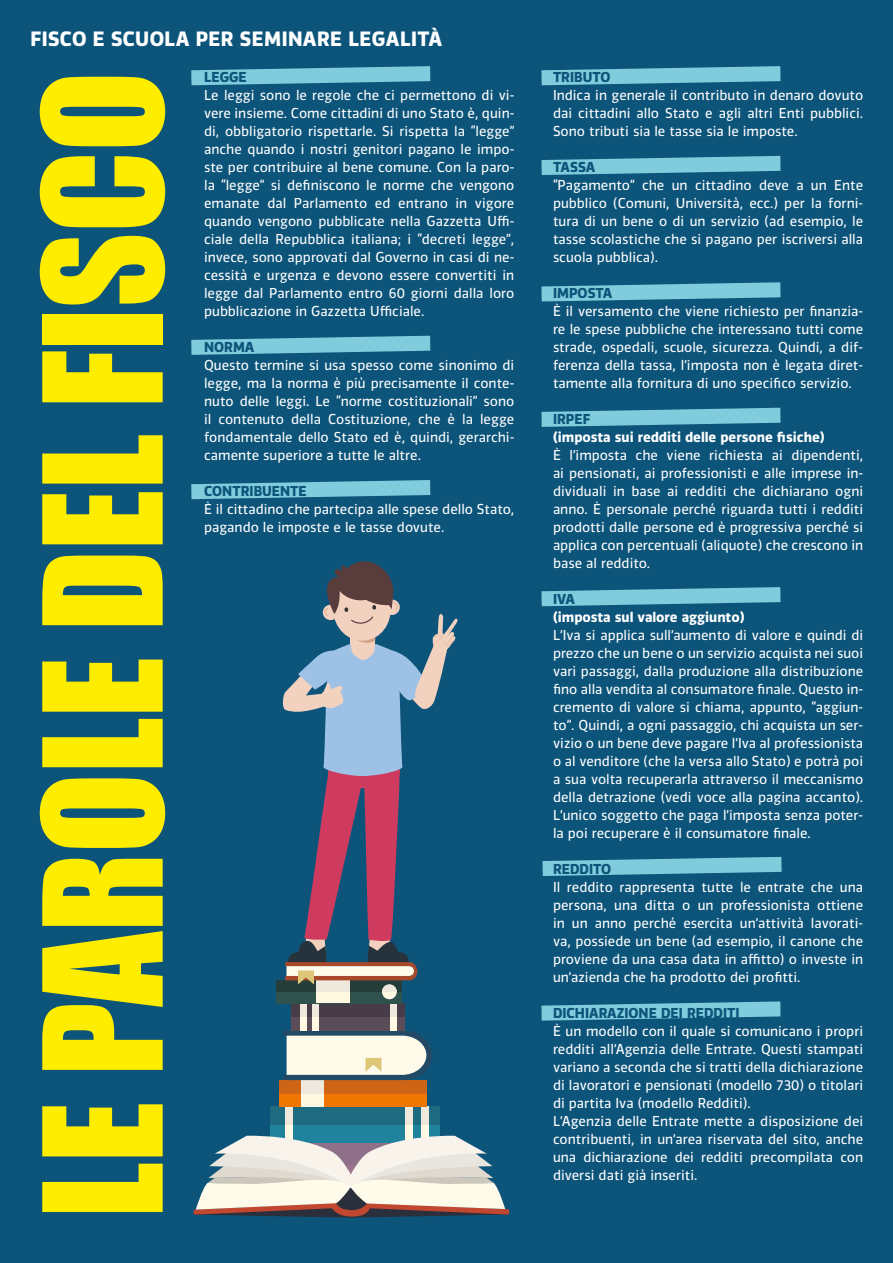
<style>
.page{position:relative;width:893px;height:1263px;background:#0d547a}
.page>*{position:absolute;margin:0;border:0;box-sizing:border-box;transform-origin:0 0}
.t1{font:152.25px "Impact";color:#ffed00;scale:.96 1}
.t2{font:700 19.5px "Vinkel";letter-spacing:.02em;color:#fff}
.t3{font:13.5px/18px "Vinkel";color:#fff;text-align:justify}
.t4{font:700 13.5px "Vinkel";color:#0d547a}
.t5{font:700 13.5px "Vinkel";color:#fff}
</style>
<div class="page">
<svg style="left:191px;top:66px;width:239px;height:19px"></svg>
<svg style="left:191px;top:336px;width:239px;height:19px"></svg>
<svg style="left:541px;top:66px;width:239px;height:19px"></svg>
<svg style="left:541px;top:156px;width:239px;height:19px"></svg>
<svg style="left:541px;top:282px;width:239px;height:19px"></svg>
<svg style="left:541px;top:408px;width:239px;height:19px"></svg>
<svg style="left:541px;top:587px;width:239px;height:19px"></svg>
<svg style="left:542px;top:857px;width:240px;height:19px"></svg>
<svg style="left:541px;top:1001px;width:239px;height:20px"></svg>
<svg style="left:191px;top:480px;width:239px;height:19px"></svg>
<div style="left:271px;top:1107px;width:169px;height:36px;background:#21829e"></div>
<div style="left:271px;top:1107px;width:169px;height:18px;background:#1e6b80"></div>
<div style="left:421px;top:1107px;width:8px;height:36px;background:#fff9e1"></div>
<div style="left:421px;top:1107px;width:8px;height:18px;background:#eee9dc"></div>
<div style="left:405px;top:1107px;width:8px;height:36px;background:#fff9e1"></div>
<div style="left:405px;top:1107px;width:8px;height:18px;background:#eee9dc"></div>
<div style="left:285px;top:1107px;width:8px;height:36px;background:#fff9e1"></div>
<div style="left:285px;top:1107px;width:8px;height:18px;background:#eee9dc"></div>
<svg style="left:193px;top:1135px;width:316px;height:82px"></svg>
<div style="left:280px;top:1080px;width:147px;height:27px;background:#ee7601"></div>
<div style="left:280px;top:1080px;width:147px;height:13px;background:#ce6516"></div>
<div style="left:301px;top:1080px;width:23px;height:27px;background:#fff9e1"></div>
<div style="left:301px;top:1080px;width:23px;height:13px;background:#eee9dc"></div>
<svg style="left:283px;top:1030px;width:149px;height:50px;background:#bdc7c2"></svg>
<div style="left:292px;top:1003px;width:113px;height:27px;background:#5a4c59"></div>
<div style="left:292px;top:1003px;width:113px;height:14px;background:#493c49"></div>
<div style="left:301px;top:1003px;width:6px;height:27px;background:#fff9e1"></div>
<div style="left:312px;top:1003px;width:7px;height:27px;background:#fff9e1"></div>
<div style="left:390px;top:1003px;width:6px;height:27px;background:#fff9e1"></div>
<div style="left:301px;top:1003px;width:6px;height:14px;background:#eee9dc"></div>
<div style="left:312px;top:1003px;width:7px;height:14px;background:#eee9dc"></div>
<div style="left:390px;top:1003px;width:6px;height:14px;background:#eee9dc"></div>
<div style="left:276px;top:980px;width:126px;height:23px;background:#253d39"></div>
<div style="left:276px;top:992px;width:126px;height:11px;background:#30524d"></div>
<div style="left:382px;top:984px;width:15px;height:15px;background:#fff9e1;border-radius:50%"></div>
<div style="left:316px;top:980px;width:34px;height:23px;background:#fff9e1"></div>
<svg style="left:282px;top:561px;width:176px;height:431px"></svg>
<h2 class="t2" style="left:30px;top:26px;width:413px">FISCO E SCUOLA PER SEMINARE LEGALITÀ</h2>
<h1 class="t1" style="left:-15px;top:1218px;width:1196px;rotate:-90deg">LE PAROLE DEL FISCO</h1>
<p class="t4" style="left:204px;top:68px;width:44px">LEGGE</p>
<p class="t3" style="left:204px;top:86px;width:312px">Le leggi sono le regole che ci permettono di vi&shy;vere insieme. Come cittadini di uno Stato è, quin&shy;di, obbligatorio rispettarle. Si rispetta la “legge” anche quando i nostri genitori pagano le impo&shy;ste per contribuire al bene comune. Con la paro&shy;la “legge” si definiscono le norme che vengono emanate dal Parlamento ed entrano in vigore quando vengono pubblicate nella Gazzetta Uffi&shy;ciale della Repubblica italiana; i “decreti legge”, invece, sono approvati dal Governo in casi di ne&shy;cessità e urgenza e devono essere convertiti in legge dal Parlamento entro 60 giorni dalla loro pubblicazione in Gazzetta Ufficiale.</p>
<p class="t4" style="left:204px;top:338px;width:52px">NORMA</p>
<p class="t3" style="left:204px;top:356px;width:312px">Questo termine si usa spesso come sinonimo di legge, ma la norma è più precisamente il conte&shy;nuto delle leggi. Le “norme costituzionali” sono il contenuto della Costituzione, che è la legge fondamentale dello Stato ed è, quindi, gerarchi&shy;camente superiore a tutte le altre.</p>
<p class="t4" style="left:204px;top:482px;width:104px">CONTRIBUENTE</p>
<p class="t3" style="left:204px;top:500px;width:312px">È il cittadino che partecipa alle spese dello Stato, pagando le imposte e le tasse dovute.</p>
<p class="t4" style="left:553px;top:68px;width:59px">TRIBUTO</p>
<p class="t3" style="left:553px;top:86px;width:312px">Indica in generale il contributo in denaro dovuto dai cittadini allo Stato e agli altri Enti pubblici.<br>Sono tributi sia le tasse sia le imposte.</p>
<p class="t4" style="left:553px;top:158px;width:44px">TASSA</p>
<p class="t3" style="left:553px;top:176px;width:312px">“Pagamento” che un cittadino deve a un Ente pubblico (Comuni, Università, ecc.) per la forni&shy;tura di un bene o di un servizio (ad esempio, le tasse scolastiche che si pagano per iscriversi alla scuola pubblica).</p>
<p class="t4" style="left:553px;top:284px;width:61px">IMPOSTA</p>
<p class="t3" style="left:553px;top:302px;width:312px">È il versamento che viene richiesto per finanzia&shy;re le spese pubbliche che interessano tutti come strade, ospedali, scuole, sicurezza. Quindi, a dif&shy;ferenza della tassa, l’imposta non è legata diret&shy;tamente alla fornitura di uno specifico servizio.</p>
<p class="t4" style="left:553px;top:410px;width:39px">IRPEF</p>
<p class="t5" style="left:553px;top:428px;width:273px">(imposta sui redditi delle persone fisiche)</p>
<p class="t3" style="left:553px;top:446px;width:312px">È l’imposta che viene richiesta ai dipendenti, ai pensionati, ai professionisti e alle imprese in&shy;dividuali in base ai redditi che dichiarano ogni anno. È personale perché riguarda tutti i redditi prodotti dalle persone ed è progressiva perché si applica con percentuali (aliquote) che crescono in base al reddito.</p>
<p class="t4" style="left:553px;top:590px;width:24px">IVA</p>
<p class="t5" style="left:553px;top:608px;width:193px">(imposta sul valore aggiunto)</p>
<p class="t3" style="left:553px;top:626px;width:312px">L’Iva si applica sull’aumento di valore e quindi di prezzo che un bene o un servizio acquista nei suoi vari passaggi, dalla produzione alla distribuzione fino alla vendita al consumatore finale. Questo in&shy;cremento di valore si chiama, appunto, “aggiun&shy;to”. Quindi, a ogni passaggio, chi acquista un ser&shy;vizio o un bene deve pagare l’Iva al professionista o al venditore (che la versa allo Stato) e potrà poi a sua volta recuperarla attraverso il meccanismo della detrazione (vedi voce alla pagina accanto).<br>L’unico soggetto che paga l’imposta senza poter&shy;la poi recuperare è il consumatore finale.</p>
<p class="t4" style="left:553px;top:859px;width:60px">REDDITO</p>
<p class="t3" style="left:553px;top:878px;width:312px">Il reddito rappresenta tutte le entrate che una persona, una ditta o un professionista ottiene in un anno perché esercita un’attività lavorati&shy;va, possiede un bene (ad esempio, il canone che proviene da una casa data in affitto) o investe in un’azienda che ha prodotto dei profitti.</p>
<p class="t4" style="left:553px;top:1003px;width:188px">DICHIARAZIONE DEI REDDITI</p>
<p class="t3" style="left:553px;top:1022px;width:312px;text-align:left">È un modello con il quale si comunicano i propri redditi all’Agenzia delle Entrate. Questi stampati variano a seconda che si tratti della dichiarazione di lavoratori e pensionati (modello 730) o titolari di partita Iva (modello Redditi).<br>L’Agenzia delle Entrate mette a disposizione dei contribuenti, in un’area riservata del sito, anche una dichiarazione dei redditi precompilata con diversi dati già inseriti.</p>
</div>
